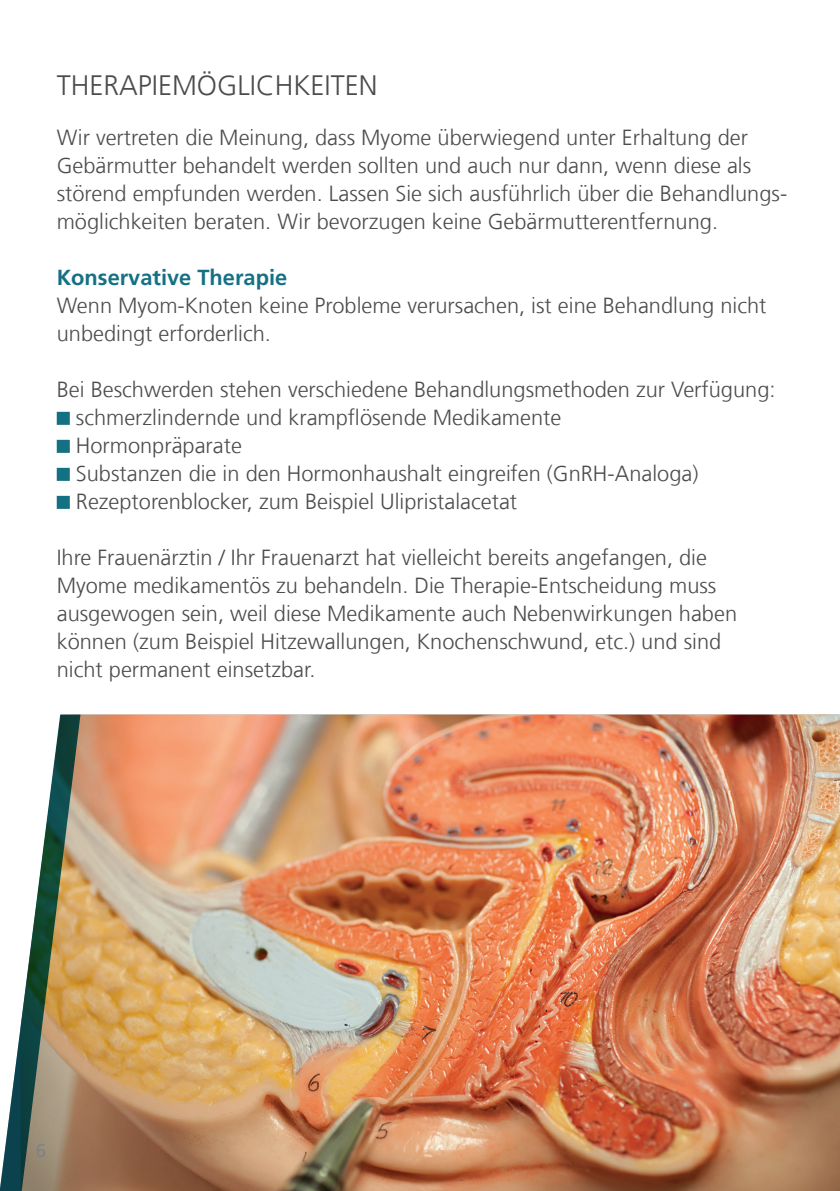
<style>
.page{position:relative;width:840px;height:1191px;background:#fff}
.page>*{position:absolute;margin:0;border:0;box-sizing:border-box;transform-origin:0 0}
.fließtext{font:300 28px "Frutiger LT Com";color:#4b4c4d}
.fließtext-2{font:300 21.8px/28px "Frutiger LT Com";color:#4b4c4d}
.fließtext-3{font:700 21.8px "Frutiger LT Com";color:#147184}
.Seitenzahlen_9pt_Roman_70_K{font:18.6px "Frutiger LT Com";color:#808285}
</style>
<div class="page">
<img style="left:80px;top:714px;width:759px;height:477px">
<svg style="left:0;top:714px;width:80px;height:477px"></svg>
<div style="left:57px;top:412px;width:13px;height:13px;background:#147184;border:2px solid #147184"></div>
<div style="left:57px;top:440px;width:13px;height:13px;background:#147184;border:2px solid #147184"></div>
<div style="left:57px;top:468px;width:13px;height:13px;background:#147184;border:2px solid #147184"></div>
<div style="left:57px;top:496px;width:13px;height:13px;background:#147184;border:2px solid #147184"></div>
<p class="fließtext" style="left:57px;top:69px;width:322px">THERAPIEMÖGLICHKEITEN</p>
<p class="fließtext-2" style="left:57px;top:123px;width:731px">Wir vertreten die Meinung, dass Myome überwiegend unter Erhaltung der Gebärmutter behandelt werden sollten und auch nur dann, wenn diese als störend empfunden werden. Lassen Sie sich ausführlich über die Behandlungs&shy;möglichkeiten beraten. Wir bevorzugen keine Gebärmutterentfernung.</p>
<p class="fließtext-3" style="left:57px;top:264px;width:232px">Konservative Therapie</p>
<p class="fließtext-2" style="left:57px;top:291px;width:711px">Wenn Myom-Knoten keine Probleme verursachen, ist eine Behandlung nicht unbedingt erforderlich.</p>
<p class="fließtext-2" style="left:57px;top:375px;width:720px">Bei Beschwerden stehen verschiedene Behandlungsmethoden zur Verfügung:</p>
<p class="fließtext-2" style="left:76px;top:403px;width:486px">schmerzlindernde und krampflösende Medikamente</p>
<p class="fließtext-2" style="left:76px;top:431px;width:167px">Hormonpräparate</p>
<p class="fließtext-2" style="left:76px;top:459px;width:623px">Substanzen die in den Hormonhaushalt eingreifen (GnRH-Analoga)</p>
<p class="fließtext-2" style="left:76px;top:487px;width:442px">Rezeptorenblocker, zum Beispiel Ulipristalacetat</p>
<p class="fließtext-2" style="left:57px;top:543px;width:681px">Ihre Frauenärztin / Ihr Frauenarzt hat vielleicht bereits angefangen, die Myome medikamentös zu behandeln. Die Therapie-Entscheidung muss ausgewogen sein, weil diese Medikamente auch Nebenwirkungen haben können (zum Beispiel Hitzewallungen, Knochenschwund, etc.) und sind nicht permanent einsetzbar.</p>
<p class="Seitenzahlen_9pt_Roman_70_K" style="left:36px;top:1139px;width:12px">6</p>
<p class="Seitenzahlen_9pt_Roman_70_K" style="left:40px;top:1139px;width:12px">6</p>
</div>
